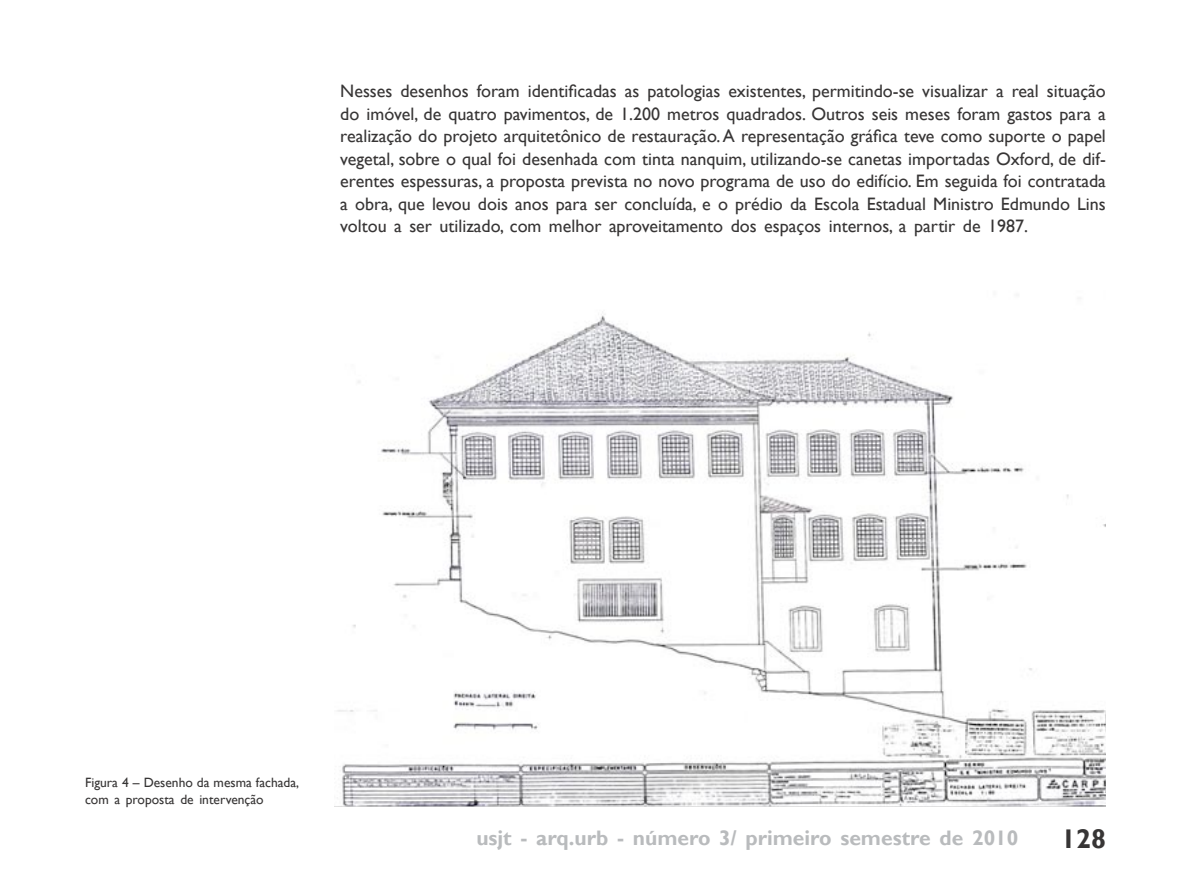
<style>
.page{position:relative;width:1191px;height:893px;background:#fff}
.page>*{position:absolute;margin:0;border:0;box-sizing:border-box;transform-origin:0 0}
.t1{font:700 27px "Gill Sans";color:#373535}
.t2{font:700 21px "Gill Sans";color:#b9bbbd}
.TEXTO{font:18px/22.5px "Gill Sans";color:#373535;text-align:justify}
.FIGURA{font:13.5px/16.5px "Gill Sans";color:#373535}
</style>
<div class="page">
<img style="left:335px;top:311px;width:771px;height:496px">
<p class="TEXTO" style="left:340px;top:81px;width:767px">Nesses desenhos foram identificadas as patologias existentes, permitindo-se visualizar a real situação do imóvel, de quatro pavimentos, de 1.200 metros quadrados. Outros seis meses foram gastos para a realização do projeto arquitetônico de restauração. A representação gráfica teve como suporte o papel vegetal, sobre o qual foi desenhada com tinta nanquim, utilizando-se canetas importadas Oxford, de dif&shy;erentes espessuras, a proposta prevista no novo programa de uso do edifício. Em seguida foi contratada a obra, que levou dois anos para ser concluída, e o prédio da Escola Estadual Ministro Edmundo Lins voltou a ser utilizado, com melhor aproveitamento dos espaços internos, a partir de 1987.</p>
<p class="FIGURA" style="left:85px;top:775px;width:215px">Figura 4 – Desenho da mesma fachada, com a proposta de intervenção</p>
<p class="t2" style="left:476px;top:825px;width:543px">usjt - arq.urb - número 3/ primeiro semestre de 2010</p>
<h1 class="t1" style="left:1061px;top:822px;width:46px">128</h1>
</div>
